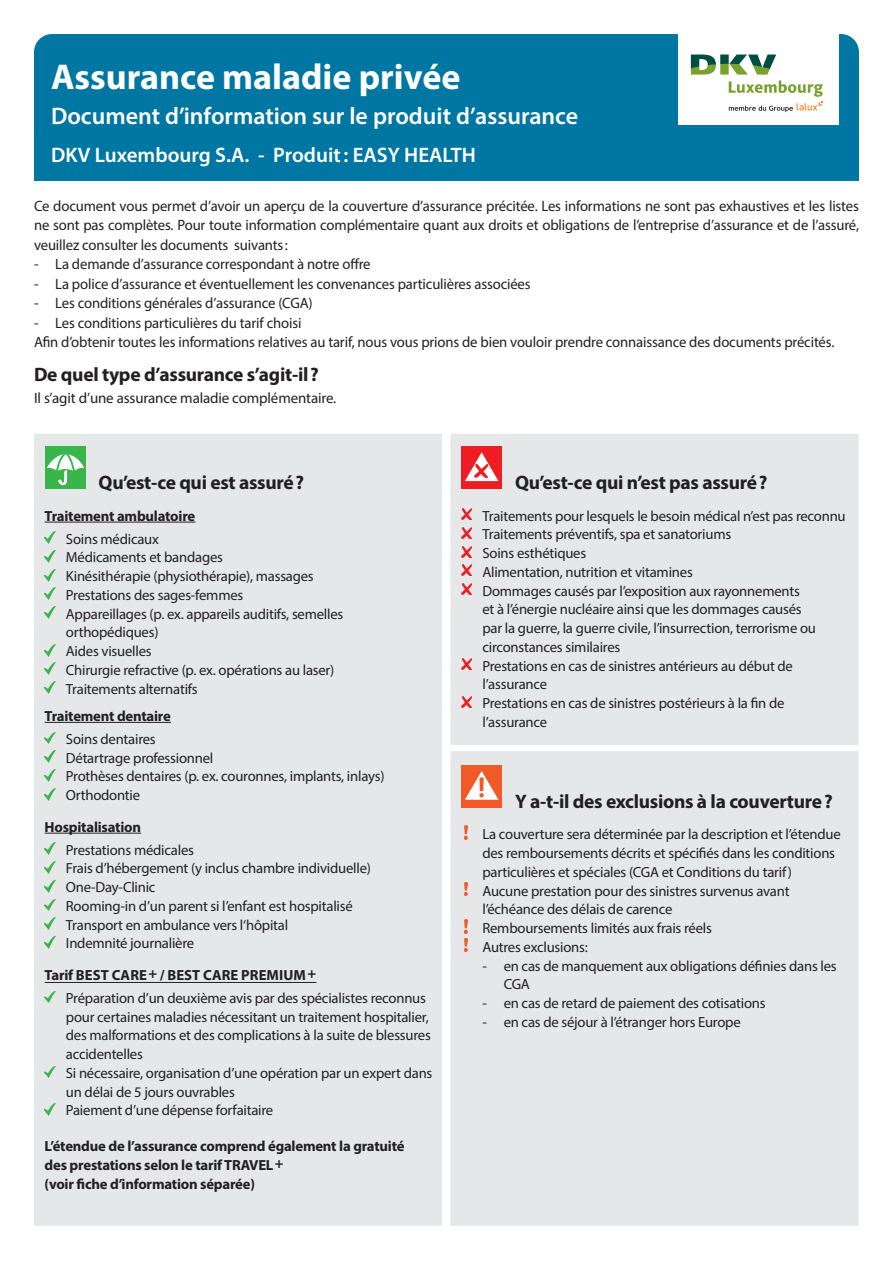
<style>
.page{position:relative;width:893px;height:1263px;background:#fff}
.page>*{position:absolute;margin:0;border:0;box-sizing:border-box;transform-origin:0 0}
.t1{font:700 36px "Myriad Pro";color:#fff}
.t2{font:600 24px "Myriad Pro";color:#fff}
.t3{font:600 21px "Myriad Pro";color:#fff}
.t4{font:700 19.5px "Myriad Pro";letter-spacing:-.015em;color:#231f20}
.t5{font:15px/19.5px "Myriad Pro";letter-spacing:-.01em;color:#231f20;text-align:justify}
.t6{font:14.7px/18.8px "Myriad Pro";letter-spacing:-.015em;color:#231f20}
.t7{font:700 14.7px/18.8px "Myriad Pro";letter-spacing:-.015em;color:#231f20}
.t8{font:700 14.7px "Myriad Pro";letter-spacing:.005em;color:#231f20}
</style>
<div class="page">
<div style="left:34px;top:434px;width:824px;height:792px;background:#e6e7e9"></div>
<div style="left:450px;top:745px;width:408px;height:6px;background:#fff"></div>
<div style="left:442px;top:749px;width:8px;height:6px;background:#fff"></div>
<hr style="left:45px;top:522px;width:150px;height:1px;background:#231f20">
<hr style="left:45px;top:722px;width:126px;height:1px;background:#231f20">
<hr style="left:45px;top:833px;width:96px;height:1px;background:#231f20">
<hr style="left:45px;top:982px;width:271px;height:1px;background:#231f20">
<div style="left:45px;top:446px;width:41px;height:43px;background:#3ab54a"></div>
<svg style="left:47px;top:450px;width:37px;height:35px"></svg>
<svg style="left:45px;top:532px;width:10px;height:12px"></svg>
<svg style="left:45px;top:550px;width:10px;height:12px"></svg>
<svg style="left:45px;top:569px;width:10px;height:12px"></svg>
<svg style="left:45px;top:588px;width:10px;height:12px"></svg>
<svg style="left:45px;top:607px;width:10px;height:12px"></svg>
<svg style="left:45px;top:644px;width:10px;height:12px"></svg>
<svg style="left:45px;top:663px;width:10px;height:12px"></svg>
<svg style="left:45px;top:682px;width:10px;height:12px"></svg>
<svg style="left:45px;top:732px;width:10px;height:12px"></svg>
<svg style="left:45px;top:751px;width:10px;height:12px"></svg>
<svg style="left:45px;top:769px;width:10px;height:12px"></svg>
<svg style="left:45px;top:788px;width:10px;height:12px"></svg>
<svg style="left:45px;top:843px;width:10px;height:12px"></svg>
<svg style="left:45px;top:861px;width:10px;height:12px"></svg>
<svg style="left:45px;top:880px;width:10px;height:12px"></svg>
<svg style="left:45px;top:899px;width:10px;height:12px"></svg>
<svg style="left:45px;top:918px;width:10px;height:12px"></svg>
<svg style="left:45px;top:936px;width:10px;height:12px"></svg>
<svg style="left:45px;top:991px;width:10px;height:12px"></svg>
<svg style="left:45px;top:1066px;width:10px;height:12px"></svg>
<svg style="left:45px;top:1103px;width:10px;height:12px"></svg>
<div style="left:461px;top:446px;width:41px;height:43px;background:#ee1d23"></div>
<svg style="left:465px;top:452px;width:33px;height:29px"></svg>
<svg style="left:461px;top:509px;width:11px;height:10px"></svg>
<svg style="left:461px;top:527px;width:11px;height:11px"></svg>
<svg style="left:461px;top:546px;width:11px;height:11px"></svg>
<svg style="left:461px;top:565px;width:11px;height:11px"></svg>
<svg style="left:461px;top:584px;width:11px;height:10px"></svg>
<svg style="left:461px;top:659px;width:11px;height:10px"></svg>
<svg style="left:461px;top:696px;width:11px;height:11px"></svg>
<div style="left:461px;top:765px;width:41px;height:43px;background:#f15929"></div>
<svg style="left:465px;top:771px;width:33px;height:29px"></svg>
<svg style="left:464px;top:826px;width:4px;height:13px"></svg>
<svg style="left:464px;top:882px;width:4px;height:13px"></svg>
<svg style="left:464px;top:920px;width:4px;height:13px"></svg>
<img style="left:464px;top:938px;width:4px;height:14px">
<div style="left:34px;top:34px;width:825px;height:147px;background:#0076a3;border-radius:18px"></div>
<div style="left:678px;top:0;width:160px;height:124px;background:#fff"></div>
<svg style="left:691px;top:55px;width:132px;height:57px"></svg>
<h1 class="t1" style="left:51px;top:53px;width:411px">Assurance maladie privée</h1>
<h2 class="t2" style="left:51px;top:100px;width:529px">Document d’information sur le produit d’assurance</h2>
<h3 class="t3" style="left:51px;top:141px;width:426px">DKV Luxembourg S.A. - Produit: EASY HEALTH</h3>
<p class="t5" style="left:34px;top:196px;width:826px">Ce document vous permet d’avoir un aperçu de la couverture d’assurance précitée. Les informations ne sont pas exhaustives et les listes ne sont pas complètes. Pour toute information complémentaire quant aux droits et obligations de l’entreprise d’assurance et de l’assuré, veuillez consulter les documents suivants:</p>
<p class="t5" style="left:34px;top:254px;width:338px">- La demande d’assurance correspondant à notre offre</p>
<p class="t5" style="left:34px;top:274px;width:498px">- La police d’assurance et éventuellement les convenances particulières associées</p>
<p class="t5" style="left:34px;top:293px;width:280px">- Les conditions générales d’assurance (CGA)</p>
<p class="t5" style="left:34px;top:313px;width:802px">- Les conditions particulières du tarif choisi<br>Afin d’obtenir toutes les informations relatives au tarif, nous vous prions de bien vouloir prendre connaissance des documents précités.</p>
<h3 class="t4" style="left:34px;top:362px;width:286px">De quel type d’assurance s’agit-il?</h3>
<p class="t5" style="left:34px;top:388px;width:304px">Il s’agit d’une assurance maladie complémentaire.</p>
<h3 class="t4" style="left:99px;top:470px;width:207px">Qu’est-ce qui est assuré?</h3>
<p class="t7" style="left:45px;top:506px;width:152px">Traitement ambulatoire</p>
<p class="t6" style="left:66px;top:529px;width:279px">Soins médicaux<br>Médicaments et bandages<br>Kinésithérapie (physiothérapie), massages<br>Prestations des sages-femmes<br>Appareillages (p. ex. appareils auditifs, semelles orthopédiques)<br>Aides visuelles<br>Chirurgie refractive (p. ex. opérations au laser)<br>Traitements alternatifs</p>
<p class="t7" style="left:45px;top:706px;width:128px">Traitement dentaire</p>
<p class="t6" style="left:66px;top:729px;width:320px">Soins dentaires<br>Détartrage professionnel<br>Prothèses dentaires (p. ex. couronnes, implants, inlays)<br>Orthodontie</p>
<p class="t7" style="left:45px;top:817px;width:98px">Hospitalisation</p>
<p class="t6" style="left:66px;top:840px;width:307px">Prestations médicales<br>Frais d’hébergement (y inclus chambre individuelle)<br>One-Day-Clinic<br>Rooming-in d’un parent si l’enfant est hospitalisé Transport en ambulance vers l‘hôpital<br>Indemnité journalière</p>
<p class="t8" style="left:45px;top:965px;width:273px">Tarif BEST CARE+ / BEST CARE PREMIUM+</p>
<p class="t6" style="left:66px;top:988px;width:368px">Préparation d’un deuxième avis par des spécialistes reconnus pour certaines maladies nécessitant un traitement hospitalier, des malformations et des complications à la suite de blessures accidentelles<br>Si nécessaire, organisation d’une opération par un expert dans un délai de 5 jours ouvrables<br>Paiement d’une dépense forfaitaire</p>
<p class="t7" style="left:45px;top:1136px;width:361px">L’étendue de l’assurance comprend également la gratuité des prestations selon le tarif TRAVEL+<br>(voir fiche d’information séparée)</p>
<h3 class="t4" style="left:515px;top:470px;width:254px">Qu’est-ce qui n’est pas assuré?</h3>
<p class="t6" style="left:482px;top:506px;width:365px">Traitements pour lesquels le besoin médical n’est pas reconnu Traitements préventifs, spa et sanatoriums<br>Soins esthétiques<br>Alimentation, nutrition et vitamines<br>Dommages causés par l’exposition aux rayonnements<br>et à l’énergie nucléaire ainsi que les dommages causés<br>par la guerre, la guerre civile, l’insurrection, terrorisme ou circonstances similaires<br>Prestations en cas de sinistres antérieurs au début de l’assurance<br>Prestations en cas de sinistres postérieurs à la fin de l’assurance</p>
<h3 class="t4" style="left:515px;top:788px;width:319px">Y a-t-il des exclusions à la couverture?</h3>
<p class="t6" style="left:482px;top:825px;width:360px">La couverture sera déterminée par la description et l’étendue des remboursements décrits et spécifiés dans les conditions particulières et spéciales (CGA et Conditions du tarif)<br>Aucune prestation pour des sinistres survenus avant l’échéance des délais de carence<br>Remboursements limités aux frais réels<br>Autres exclusions:</p>
<p class="t6" style="left:504px;top:956px;width:335px;text-indent:-21px">- en cas de manquement aux obligations définies dans les<br>CGA</p>
<p class="t6" style="left:482px;top:993px;width:285px">- en cas de retard de paiement des cotisations</p>
<p class="t6" style="left:482px;top:1012px;width:260px">- en cas de séjour à l’étranger hors Europe</p>
</div>
